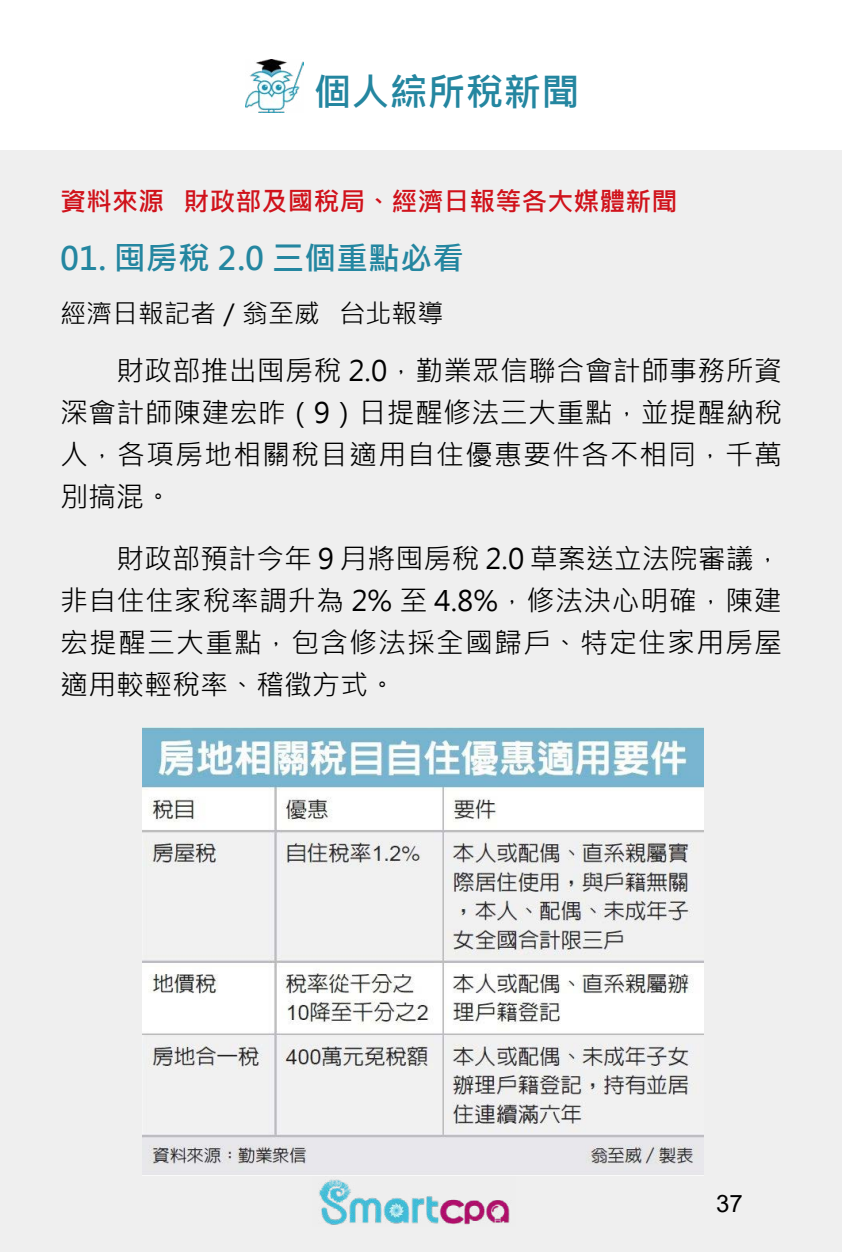
<style>
.page{position:relative;width:842px;height:1252px;background:#fff}
.page>*{position:absolute;margin:0;border:0;box-sizing:border-box;transform-origin:0 0}
.t1{font:700 38px "Microsoft Jheng Hei";color:#2486a0}
.t2{font:700 32px "Microsoft Jheng Hei";color:#2486a0}
.t3{font:28px/42px "Microsoft Jheng Hei";letter-spacing:.025em;color:#000;text-align:justify}
.t4{font:700 26px "Microsoft Jheng Hei";color:#d0121b}
.t5{font:26px "Microsoft Jheng Hei";color:#000}
.t6{font:24px "Arial";color:#000}
</style>
<div class="page">
<div style="left:0;top:150px;width:842px;height:1102px;background:#efefef"></div>
<img style="left:318px;top:1179px;width:192px;height:46px">
<img style="left:142px;top:727px;width:562px;height:449px">
<img style="left:246px;top:60px;width:57px;height:52px">
<h1 class="t1" style="left:314px;top:68px;width:267px">個人綜所稅新聞</h1>
<p class="t4" style="left:60px;top:185px;width:619px">資料來源 財政部及國稅局、經濟日報等各大媒體新聞</p>
<p class="t2" style="left:60px;top:239px;width:406px">01. 囤房稅 2.0 三個重點必看</p>
<p class="t5" style="left:60px;top:297px;width:385px">經濟日報記者／翁至威 台北報導</p>
<p class="t3" style="left:60px;top:350px;width:724px;text-indent:56px">財政部推出囤房稅 2.0，勤業眾信聯合會計師事務所資深會計師陳建宏昨（9）日提醒修法三大重點，並提醒納稅人，各項房地相關稅目適用自住優惠要件各不相同，千萬別搞混。</p>
<p class="t3" style="left:60px;top:538px;width:724px;text-indent:56px">財政部預計今年 9 月將囤房稅 2.0 草案送立法院審議，非自住住家稅率調升為 2% 至 4.8%，修法決心明確，陳建宏提醒三大重點，包含修法採全國歸戶、特定住家用房屋適用較輕稅率、稽徵方式。</p>
<p class="t6" style="left:716px;top:1187px;width:28px">37</p>
</div>
